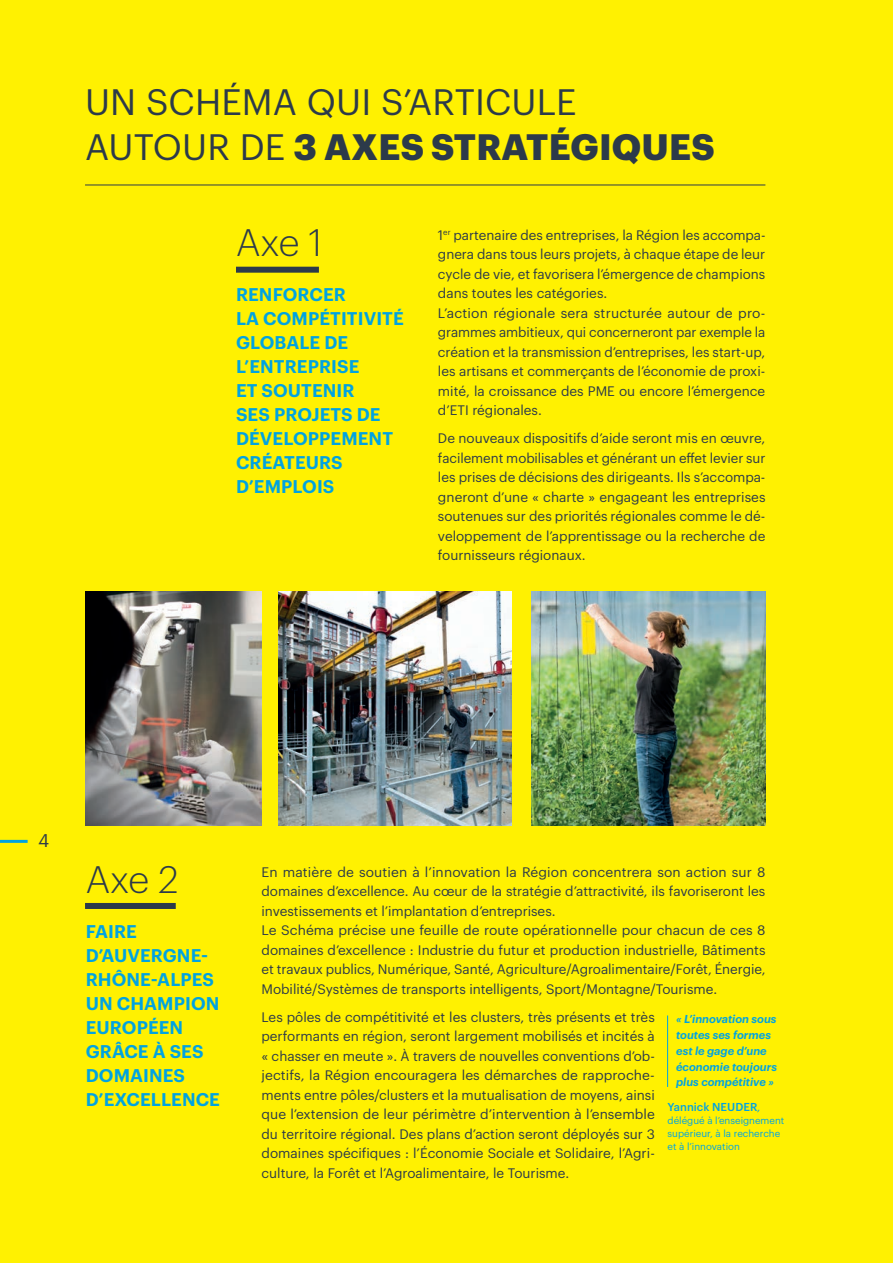
<style>
.page{position:relative;width:893px;height:1263px;background:#fff101}
.page>*{position:absolute;margin:0;border:0;box-sizing:border-box;transform-origin:0 0}
.t1{font:300 37.5px "Graphik";letter-spacing:-.01em;color:#2c3a4a}
.t2{font:36px/45px "Graphik";letter-spacing:.005em;color:#2c3a4a}
.t3{font:600 18px/24px "Graphik";letter-spacing:.005em;color:#00a3e1}
.t4{font:18px "Graphik";color:#2c3a4a}
.t5{font:13.5px/19.5px "Graphik";color:#2c3a4a}
.t6{font:italic 600 11.25px/15.8px "Graphik";color:#00a3e1}
.t7{font:500 11.25px "Graphik";color:#00a3e1}
.t8{font:9.75px/12.8px "Graphik";color:#00a3e1}
.s1{font-weight:700}
.s2{font-weight:400;font-style:italic}
</style>
<div class="page">
<img style="left:278px;top:592px;width:234px;height:234px">
<img style="left:85px;top:592px;width:176px;height:234px">
<div style="left:236px;top:267px;width:83px;height:6px;background:#2c3a4a"></div>
<div style="left:85px;top:903px;width:91px;height:6px;background:#2c3a4a"></div>
<hr style="left:85px;top:185px;width:680px;height:1px;background:#2c3a4a">
<hr style="left:667px;top:1015px;width:1px;height:72px;background:#00a3e1">
<hr style="left:0;top:840px;width:28px;height:3px;background:#00a3e1">
<img style="left:531px;top:592px;width:234px;height:234px">
<h2 class="t2" style="left:85px;top:76px;width:631px">UN SCHÉMA QUI S’ARTICULE<br>AUTOUR DE <span class="s1">3 AXES STRATÉGIQUES</span></h2>
<h1 class="t1" style="left:236px;top:215px;width:88px">Axe 1</h1>
<h3 class="t3" style="left:236px;top:281px;width:169px">RENFORCER<br>LA COMPÉTITIVITÉ<br>GLOBALE DE<br>L’ENTREPRISE<br>ET SOUTENIR<br>SES PROJETS DE<br>DÉVELOPPEMENT<br>CRÉATEURS<br>D’EMPLOIS</h3>
<p class="t5" style="left:438px;top:224px;width:329px">1<sup>er</sup> partenaire des entreprises, la Région les accompa&shy;gnera dans tous leurs projets, à chaque étape de leur cycle de vie, et favorisera l’émergence de champions dans toutes les catégories.<br>L’action régionale sera structurée autour de pro&shy;grammes ambitieux, qui concerneront par exemple la création et la transmission d’entreprises, les start-up, les artisans et commerçants de l’économie de proxi&shy;mité, la croissance des PME ou encore l’émergence d’ETI régionales.</p>
<p class="t5" style="left:438px;top:427px;width:329px;text-align:justify">De nouveaux dispositifs d’aide seront mis en œuvre, facilement mobilisables et générant un effet levier sur les prises de décisions des dirigeants. Ils s’accompa&shy;gneront d’une « charte » engageant les entreprises soutenues sur des priorités régionales comme le dé&shy;veloppement de l’apprentissage ou la recherche de fournisseurs régionaux.</p>
<h3 class="t4" style="left:38px;top:827px;width:13px">4</h3>
<h1 class="t1" style="left:86px;top:851px;width:94px">Axe 2</h1>
<h3 class="t3" style="left:86px;top:918px;width:136px">FAIRE<br>D’AUVERGNE-<br>RHÔNE-ALPES<br>UN CHAMPION<br>EUROPÉEN<br>GRÂCE À SES<br>DOMAINES<br>D’EXCELLENCE</h3>
<p class="t5" style="left:261px;top:861px;width:506px">En matière de soutien à l’innovation la Région concentrera son action sur 8 domaines d’excellence. Au cœur de la stratégie d’attractivité, ils favoriseront les investissements et l’implantation d’entreprises.<br>Le Schéma précise une feuille de route opérationnelle pour chacun de ces 8 domaines d’excellence : Industrie du futur et production industrielle, Bâtiments et travaux publics, Numérique, Santé, Agriculture/Agroalimentaire/Forêt, Énergie, Mobilité/Systèmes de transports intelligents, Sport/Montagne/Tourisme.</p>
<p class="t5" style="left:261px;top:1006px;width:395px;text-align:justify">Les pôles de compétitivité et les clusters, très présents et très performants en région, seront largement mobilisés et incités à « chasser en meute ». À travers de nouvelles conventions d’ob&shy;jectifs, la Région encouragera les démarches de rapproche&shy;ments entre pôles/clusters et la mutualisation de moyens, ainsi que l’extension de leur périmètre d’intervention à l’ensemble du territoire régional. Des plans d’action seront déployés sur 3 domaines spécifiques : l’Économie Sociale et Solidaire, l’Agri&shy;culture, la Forêt et l’Agroalimentaire, le Tourisme.</p>
<p class="t6" style="left:676px;top:1010px;width:102px">« L’innovation sous toutes ses formes est le gage d’une économie toujours plus compétitive »</p>
<p class="t7" style="left:668px;top:1099px;width:95px">Yannick NEUDER<span class="s2">,</span></p>
<p class="t8" style="left:668px;top:1113px;width:118px">délégué à l’enseignement supérieur, à la recherche et à l’innovation</p>
</div>
